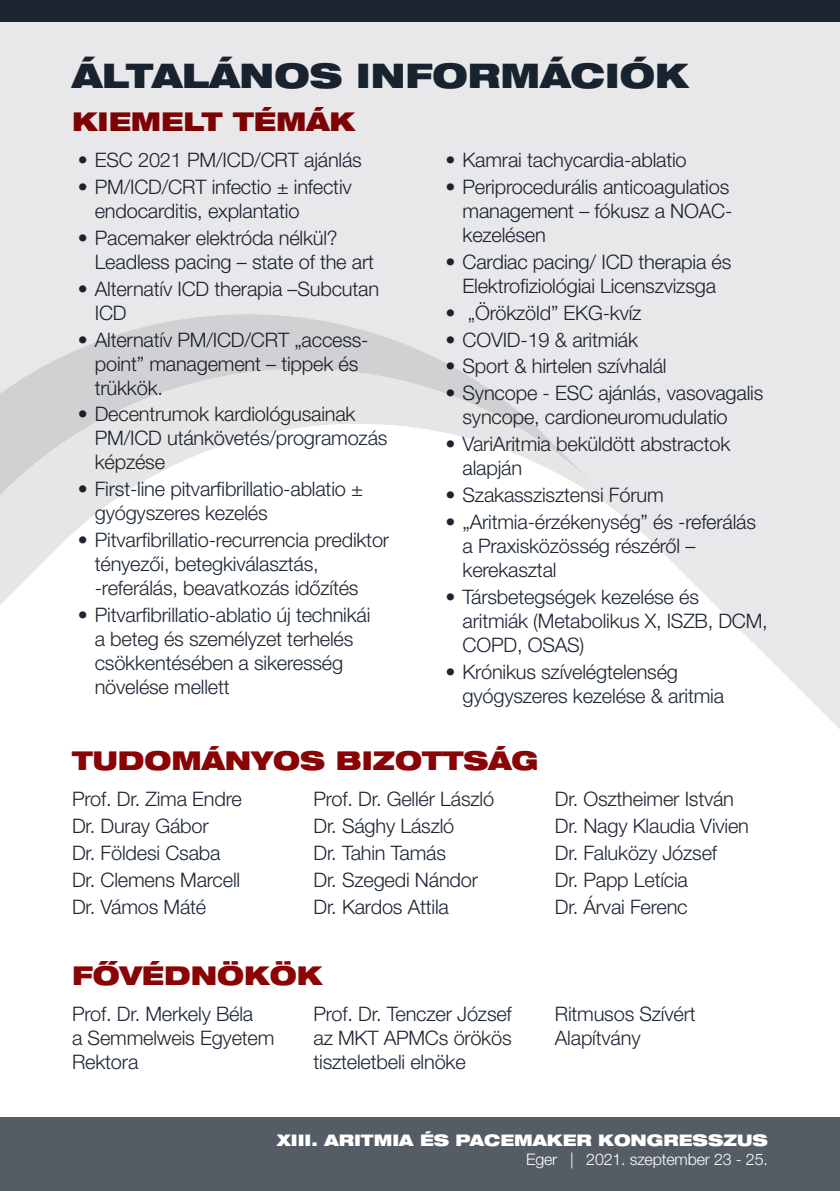
<style>
.page{position:relative;width:840px;height:1191px;background:#fff}
.page>*{position:absolute;margin:0;border:0;box-sizing:border-box;transform-origin:0 0}
.t1{font:900 expanded 34px "Helvetica Neue LT Pro";color:#1c2633}
.t2{font:900 expanded 26px "Helvetica Neue LT Pro";color:#8a0305}
.t3{font:300 20px/24px "Helvetica Neue LT Pro";letter-spacing:-.01em;color:#1c2633}
.t4{font:900 expanded 16px "Helvetica Neue LT Pro";color:#fff}
.t5{font:300 16px "Helvetica Neue LT Pro";letter-spacing:-.01em;color:#fff}
</style>
<div class="page">
<div style="left:1px;top:22px;width:838px;height:361px;background:#e8e8eb"></div>
<div style="left:1px;top:274px;width:597px;height:54px;background:#e8e8eb"></div>
<svg style="left:1px;top:328px;width:655px;height:55px;background:#dcdcdf"></svg>
<svg style="left:1px;top:383px;width:838px;height:345px"></svg>
<svg style="left:0;top:22px;width:1px;height:583px"></svg>
<div style="left:0;top:1117px;width:839px;height:74px;background:#545c66"></div>
<div style="left:0;top:0;width:839px;height:22px;background:#1c2633"></div>
<h1 class="t1" style="left:72px;top:54px;width:617px">ÁLTALÁNOS INFORMÁCIÓK</h1>
<h2 class="t2" style="left:72px;top:104px;width:284px">KIEMELT TÉMÁK</h2>
<p class="t3" style="left:78px;top:148px;width:285px">• ESC 2021 PM/ICD/CRT ajánlás</p>
<p class="t3" style="left:95px;top:174px;width:258px;text-indent:-17px">• PM/ICD/CRT infectio ± infectiv endocarditis, explantatio</p>
<p class="t3" style="left:95px;top:225px;width:281px;text-indent:-17px">• Pacemaker elektróda nélkül?<br>Leadless pacing – state of the art</p>
<p class="t3" style="left:95px;top:276px;width:286px;text-indent:-17px">• Alternatív ICD therapia –Subcutan<br>ICD</p>
<p class="t3" style="left:95px;top:327px;width:275px;text-indent:-17px">• Alternatív PM/ICD/CRT „access&shy;point” management – tippek és trükkök.</p>
<p class="t3" style="left:95px;top:402px;width:294px;text-indent:-17px">• Decentrumok kardiológusainak<br>PM/ICD utánkövetés/programozás képzése</p>
<p class="t3" style="left:95px;top:477px;width:270px;text-indent:-17px">• First-line pitvarfibrillatio-ablatio ± gyógyszeres kezelés</p>
<p class="t3" style="left:95px;top:527px;width:296px;text-indent:-17px">• Pitvarfibrillatio-recurrencia prediktor tényezői, betegkiválasztás, -referálás, beavatkozás időzítés</p>
<p class="t3" style="left:95px;top:602px;width:277px;text-indent:-17px">• Pitvarfibrillatio-ablatio új technikái a beteg és személyzet terhelés csökkentésében a sikeresség növelése mellett</p>
<p class="t3" style="left:445px;top:148px;width:242px">• Kamrai tachycardia-ablatio</p>
<p class="t3" style="left:462px;top:174px;width:271px;text-indent:-17px">• Periprocedurális anticoagulatios management – fókusz a NOAC&shy;kezelésen</p>
<p class="t3" style="left:445px;top:249px;width:287px;text-align:center">• Cardiac pacing/ ICD therapia és<br>Elektrofiziológiai Licenszvizsga</p>
<p class="t3" style="left:445px;top:300px;width:197px">• „Örökzöld” EKG-kvíz</p>
<p class="t3" style="left:445px;top:327px;width:194px">• COVID-19 &amp; aritmiák</p>
<p class="t3" style="left:445px;top:354px;width:222px">• Sport &amp; hirtelen szívhalál</p>
<p class="t3" style="left:462px;top:381px;width:302px;text-indent:-17px">• Syncope - ESC ajánlás, vasovagalis syncope, cardioneuromudulatio</p>
<p class="t3" style="left:462px;top:431px;width:269px;text-indent:-17px">• VariAritmia beküldött abstractok alapján</p>
<p class="t3" style="left:445px;top:482px;width:219px">• Szakasszisztensi Fórum</p>
<p class="t3" style="left:462px;top:509px;width:295px;text-indent:-17px">• „Aritmia-érzékenység” és -referálás a Praxisközösség részéről – kerekasztal</p>
<p class="t3" style="left:462px;top:584px;width:306px;text-indent:-17px">• Társbetegségek kezelése és aritmiák (Metabolikus X, ISZB, DCM,<br>COPD, OSAS)</p>
<p class="t3" style="left:462px;top:659px;width:263px;text-indent:-17px">• Krónikus szívelégtelenség gyógyszeres kezelése &amp; aritmia</p>
<h2 class="t2" style="left:72px;top:743px;width:468px">TUDOMÁNYOS BIZOTTSÁG</h2>
<p class="t3" style="left:72px;top:785px;width:171px;line-height:26.8px">Prof. Dr. Zima Endre<br>Dr. Duray Gábor<br>Dr. Földesi Csaba<br>Dr. Clemens Marcell<br>Dr. Vámos Máté</p>
<p class="t3" style="left:313px;top:785px;width:182px;line-height:26.8px">Prof. Dr. Gellér László<br>Dr. Sághy László<br>Dr. Tahin Tamás<br>Dr. Szegedi Nándor<br>Dr. Kardos Attila</p>
<p class="t3" style="left:554px;top:785px;width:195px;line-height:26.8px">Dr. Osztheimer István<br>Dr. Nagy Klaudia Vivien<br>Dr. Faluközy József<br>Dr. Papp Letícia<br>Dr. Árvai Ferenc</p>
<h2 class="t2" style="left:72px;top:958px;width:251px">FŐVÉDNÖKÖK</h2>
<p class="t3" style="left:72px;top:1002px;width:204px">Prof. Dr. Merkely Béla<br>a Semmelweis Egyetem<br>Rektora</p>
<p class="t3" style="left:313px;top:1002px;width:200px;text-align:justify">Prof. Dr. Tenczer József az MKT APMCs örökös tiszteletbeli elnöke</p>
<p class="t3" style="left:554px;top:1002px;width:142px">Ritmusos Szívért<br>Alapítvány</p>
<p class="t4" style="left:276px;top:1129px;width:492px">XIII. ARITMIA ÉS PACEMAKER KONGRESSZUS</p>
<p class="t5" style="left:525px;top:1149px;width:243px">Eger | 2021. szeptember 23 - 25.</p>
</div>
